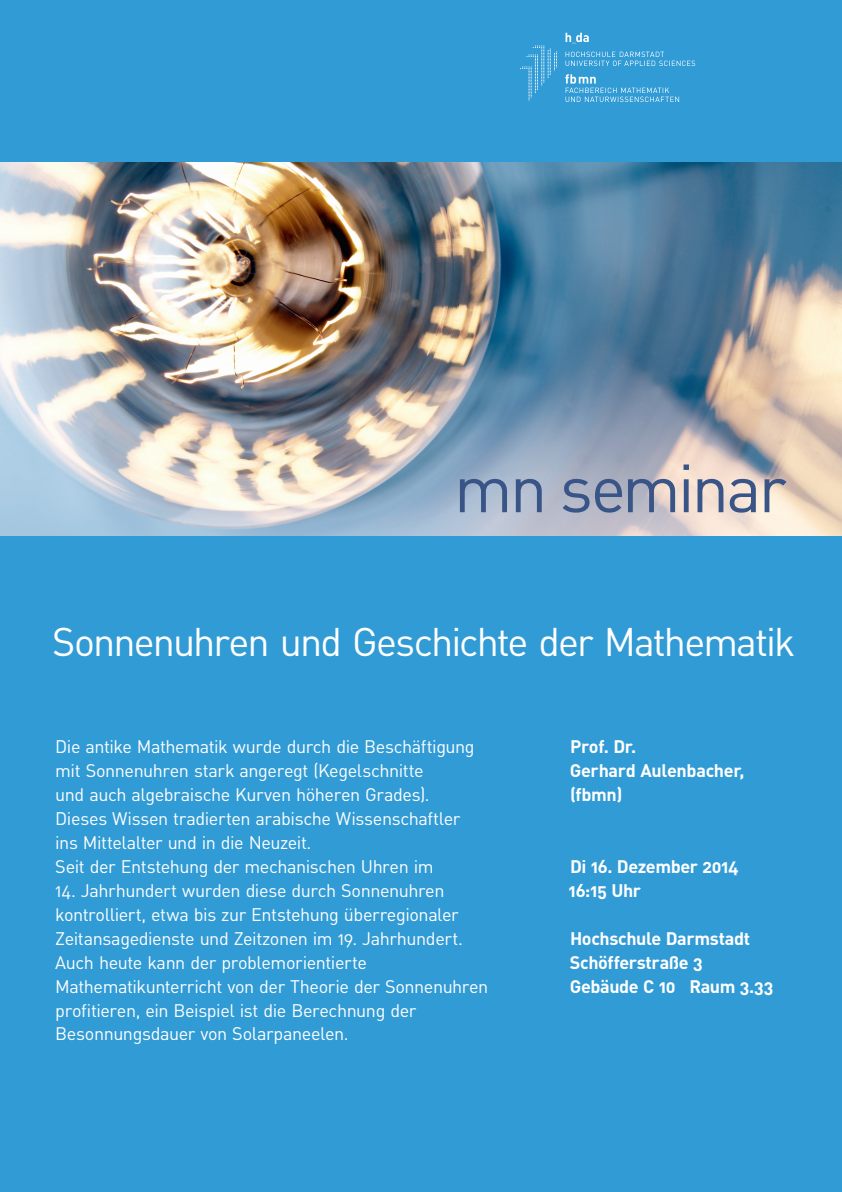
<style>
.page{position:relative;width:842px;height:1192px;background:#319bd6}
.page>*{position:absolute;margin:0;border:0;box-sizing:border-box;transform-origin:0 0}
.t1{font:66.95px "DINOT";letter-spacing:-.045em;color:#395487}
.t2{font:39.5px "DINOT";letter-spacing:-.05em;color:#fff}
.t3{font:18px/24px "DINOT";letter-spacing:-.025em;color:#fff}
.t4{font:700 18px/24px "DINOT";letter-spacing:-.02em;color:#fff}
</style>
<div class="page">
<img style="left:0;top:163px;width:842px;height:372px">
<svg style="left:520px;top:45px;width:37px;height:56px"></svg>
<svg style="left:565px;top:33px;width:24px;height:10px"></svg>
<svg style="left:565px;top:52px;width:130px;height:14px"></svg>
<svg style="left:565px;top:74px;width:114px;height:28px"></svg>
<h1 class="t1" style="left:454px;top:443px;width:334px">mn seminar</h1>
<h2 class="t2" style="left:52px;top:615px;width:744px">Sonnenuhren und Geschichte der Mathematik</h2>
<p class="t3" style="left:55px;top:733px;width:421px">Die antike Mathematik wurde durch die Beschäftigung mit Sonnenuhren stark angeregt (Kegelschnitte<br>und auch algebraische Kurven höheren Grades).<br>Dieses Wissen tradierten arabische Wissenschaftler ins Mittelalter und in die Neuzeit.<br>Seit der Entstehung der mechanischen Uhren im</p>
<p class="t3" style="left:55px;top:877px;width:435px">14. Jahrhundert wurden diese durch Sonnenuhren kontrolliert, etwa bis zur Entstehung überregionaler Zeitansagedienste und Zeitzonen im 19. Jahrhundert.<br>Auch heute kann der problemorientierte Mathematikunterricht von der Theorie der Sonnenuhren profitieren, ein Beispiel ist die Berechnung der Besonnungsdauer von Solarpaneelen.</p>
<p class="t4" style="left:570px;top:733px;width:176px">Prof. Dr.<br>Gerhard Aulenbacher, (fbmn)</p>
<p class="t4" style="left:569px;top:853px;width:172px">Di 16. Dezember 2014<br>16:15 Uhr</p>
<p class="t4" style="left:570px;top:925px;width:205px">Hochschule Darmstadt<br>Schöfferstraße 3<br>Gebäude C 10 Raum 3.33</p>
</div>
